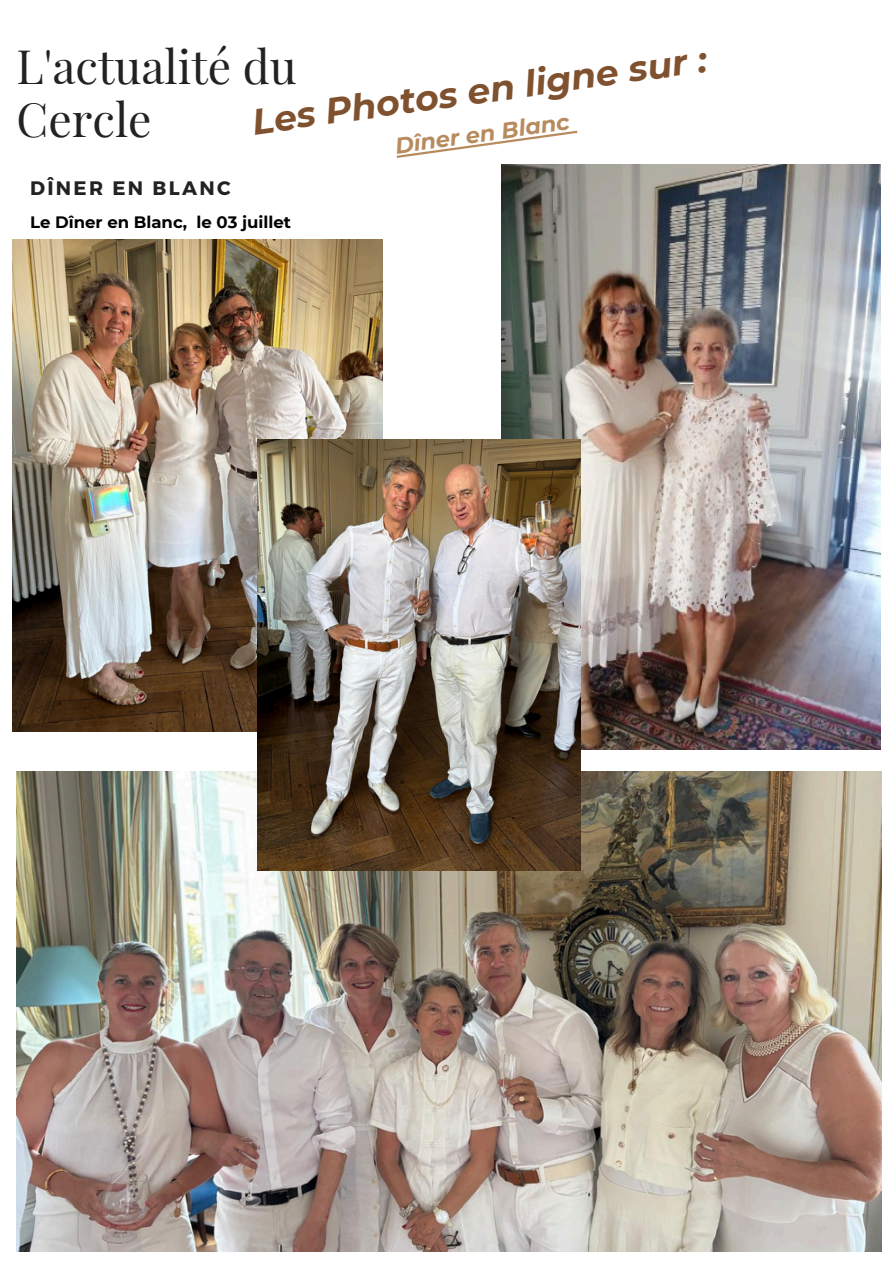
<style>
.page{position:relative;width:894px;height:1264px;background:#fff}
.page>*{position:absolute;margin:0;border:0;box-sizing:border-box;transform-origin:0 0}
.t1{font:46.35px/52.9px "Playfair Display";color:#222}
.t2{font:italic 700 36px "Montserrat";color:#7f512e}
.t3{font:italic 700 22.5px "Montserrat";color:#b88b5e}
.t4{font:700 19.5px "Montserrat";letter-spacing:.12em;color:#222}
.t5{font:700 16.5px "Montserrat";color:#000}
</style>
<div class="page">
<img style="left:16px;top:771px;width:865px;height:480px">
<img style="left:501px;top:164px;width:379px;height:586px">
<img style="left:13px;top:239px;width:369px;height:492px">
<img style="left:257px;top:439px;width:323px;height:431px">
<svg style="left:396px;top:131px;width:181px;height:27px"></svg>
<h1 class="t1" style="left:16px;top:38px;width:282px">L'actualité du<br>Cercle</h1>
<p class="t4" style="left:30px;top:175px;width:202px">DÎNER EN BLANC</p>
<h2 class="t2" style="left:249px;top:100px;width:460px;rotate:-8deg">Les Photos en ligne sur :</h2>
<h3 class="t3" style="left:393px;top:132px;width:177px;rotate:-8deg">Dîner en Blanc</h3>
<p class="t5" style="left:30px;top:212px;width:262px">Le Dîner en Blanc, le 03 juillet</p>
</div>
